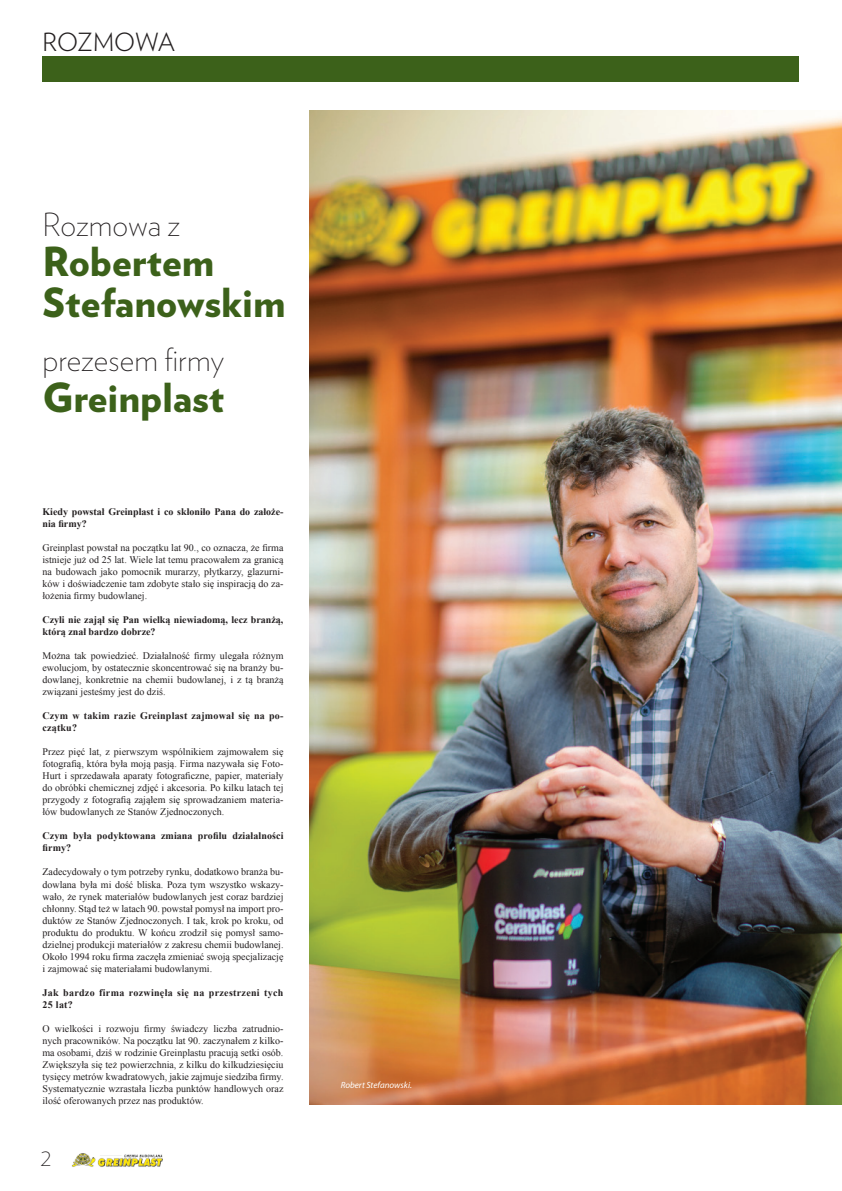
<style>
.page{position:relative;width:842px;height:1191px;background:#fff}
.page>*{position:absolute;margin:0;border:0;box-sizing:border-box;transform-origin:0 0}
.t1{font:900 40px/40.2px "Verlag";color:#3c611a}
.t2{font:200 31.8px "Verlag";color:#231f20}
.t3{font:300 25px "Verlag";letter-spacing:-.01em;color:#231f20}
.t4{font:200 25px "Verlag";color:#231f20}
.t5{font:10px/12px "Times New Roman";color:#231f20;text-align:justify}
.t6{font:700 10px/12px "Times New Roman";letter-spacing:.01em;color:#231f20}
.t7{font:700 10px/12px "Times New Roman";letter-spacing:.03em;color:#231f20}
.t8{font:italic 9px "Myriad Pro";color:#fff}
</style>
<div class="page">
<img style="left:71px;top:1153px;width:91px;height:14px">
<img style="left:309px;top:111px;width:533px;height:993px">
<div style="left:43px;top:56px;width:756px;height:26px;background:#3c611a"></div>
<h3 class="t3" style="left:43px;top:24px;width:134px">ROZMOWA</h3>
<h2 class="t2" style="left:43px;top:202px;width:139px">Rozmowa z</h2>
<h1 class="t1" style="left:43px;top:240px;width:245px">Robertem<br>Stefanowskim</h1>
<h2 class="t2" style="left:43px;top:337px;width:183px">prezesem firmy</h2>
<h1 class="t1" style="left:43px;top:375px;width:183px">Greinplast</h1>
<p class="t6" style="left:43px;top:506px;width:242px">Kiedy powstał Greinplast i co skłoniło Pana do założe&shy;nia firmy?</p>
<p class="t5" style="left:43px;top:542px;width:242px">Greinplast powstał na początku lat 90., co oznacza, że firma istnieje już od 25 lat. Wiele lat temu pracowałem za granicą na budowach jako pomocnik murarzy, płytkarzy, glazurni&shy;ków i doświadczenie tam zdobyte stało się inspiracją do za&shy;łożenia firmy budowlanej.</p>
<p class="t6" style="left:43px;top:614px;width:242px">Czyli nie zajął się Pan wielką niewiadomą, lecz branżą, którą znał bardzo dobrze?</p>
<p class="t5" style="left:43px;top:650px;width:242px">Można tak powiedzieć. Działalność firmy ulegała różnym ewolucjom, by ostatecznie skoncentrować się na branży bu&shy;dowlanej, konkretnie na chemii budowlanej, i z tą branżą związani jesteśmy jest do dziś.</p>
<p class="t6" style="left:43px;top:710px;width:242px">Czym w takim razie Greinplast zajmował się na po&shy;czątku?</p>
<p class="t5" style="left:43px;top:746px;width:242px">Przez pięć lat, z pierwszym wspólnikiem zajmowałem się fotografią, która była moją pasją. Firma nazywała się Foto-Hurt i sprzedawała aparaty fotograficzne, papier, materiały do obróbki chemicznej zdjęć i akcesoria. Po kilku latach tej przygody z fotografią zająłem się sprowadzaniem materia&shy;łów budowlanych ze Stanów Zjednoczonych.</p>
<p class="t6" style="left:43px;top:830px;width:242px">Czym była podyktowana zmiana profilu działalności firmy?</p>
<p class="t5" style="left:43px;top:866px;width:242px">Zadecydowały o tym potrzeby rynku, dodatkowo branża bu&shy;dowlana była mi dość bliska. Poza tym wszystko wskazy&shy;wało, że rynek materiałów budowlanych jest coraz bardziej chłonny. Stąd też w latach 90. powstał pomysł na import pro&shy;duktów ze Stanów Zjednoczonych. I tak, krok po kroku, od produktu do produktu. W końcu zrodził się pomysł samo&shy;dzielnej produkcji materiałów z zakresu chemii budowlanej.<br>Około 1994 roku firma zaczęła zmieniać swoją specjalizację i zajmować się materiałami budowlanymi.</p>
<p class="t7" style="left:43px;top:986px;width:242px">Jak bardzo firma rozwinęła się na przestrzeni tych<br>25 lat?</p>
<p class="t5" style="left:43px;top:1022px;width:242px">O wielkości i rozwoju firmy świadczy liczba zatrudnio&shy;nych pracowników. Na początku lat 90. zaczynałem z kilko&shy;ma osobami, dziś w rodzinie Greinplastu pracują setki osób.<br>Zwiększyła się też powierzchnia, z kilku do kilkudziesięciu tysięcy metrów kwadratowych, jakie zajmuje siedziba firmy.<br>Systematycznie wzrastała liczba punktów handlowych oraz ilość oferowanych przez nas produktów.</p>
<h3 class="t4" style="left:41px;top:1139px;width:12px">2</h3>
<p class="t8" style="left:341px;top:1079px;width:73px">Robert Stefanowski.</p>
</div>
